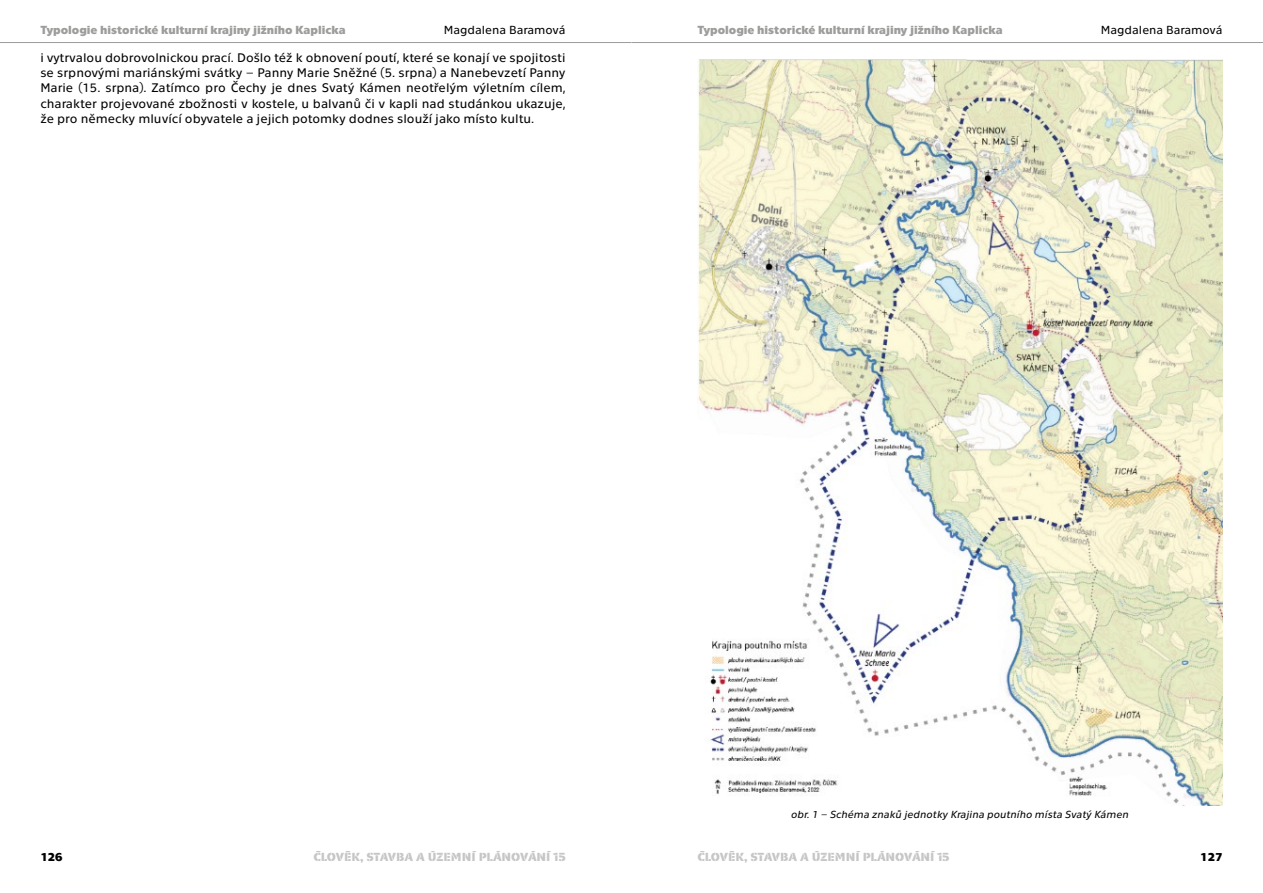
<style>
.page{position:relative;width:1263px;height:893px;background:#fff}
.page>*{position:absolute;margin:0;border:0;box-sizing:border-box;transform-origin:0 0}
.t1{font:12.75px/15.3px "Technika";color:#000;text-align:justify}
.t2{font:700 12px "Technika";color:#9d9d9c}
.t3{font:700 12px "Technika Stencil";color:#c6c6c6}
.t4{font:12px "Technika";color:#000}
.t5{font:700 12px "Technika";color:#000}
.t6{font:italic 10.5px "Technika";color:#000}
</style>
<div class="page">
<hr style="left:0;top:42px;width:631px;height:1px;background:#9d9d9c">
<hr style="left:632px;top:42px;width:631px;height:1px;background:#9d9d9c">
<img style="left:697px;top:59px;width:525px;height:746px">
<p class="t2" style="left:40px;top:21px;width:307px">Typologie historické kulturní krajiny jižního Kaplicka</p>
<p class="t4" style="left:444px;top:22px;width:123px">Magdalena Baramová</p>
<p class="t2" style="left:697px;top:21px;width:307px">Typologie historické kulturní krajiny jižního Kaplicka</p>
<p class="t4" style="left:1101px;top:22px;width:123px">Magdalena Baramová</p>
<p class="t1" style="left:40px;top:49px;width:527px">i vytrvalou dobrovolnickou prací. Došlo též k obnovení poutí, které se konají ve spojitosti se srpnovými mariánskými svátky – Panny Marie Sněžné (5. srpna) a Nanebevzetí Panny Marie (15. srpna). Zatímco pro Čechy je dnes Svatý Kámen neotřelým výletním cílem, charakter projevované zbožnosti v kostele, u balvanů či v kapli nad studánkou ukazuje, že pro německy mluvící obyvatele a jejich potomky dodnes slouží jako místo kultu.</p>
<p class="t6" style="left:791px;top:807px;width:339px">obr. 1 – Schéma znaků jednotky Krajina poutního místa Svatý Kámen</p>
<p class="t5" style="left:40px;top:848px;width:24px">126</p>
<p class="t3" style="left:313px;top:850px;width:254px">ČLOVĚK, STAVBA A ÚZEMNÍ PLÁNOVÁNÍ 15</p>
<p class="t3" style="left:697px;top:850px;width:254px">ČLOVĚK, STAVBA A ÚZEMNÍ PLÁNOVÁNÍ 15</p>
<p class="t5" style="left:1200px;top:848px;width:24px">127</p>
</div>
